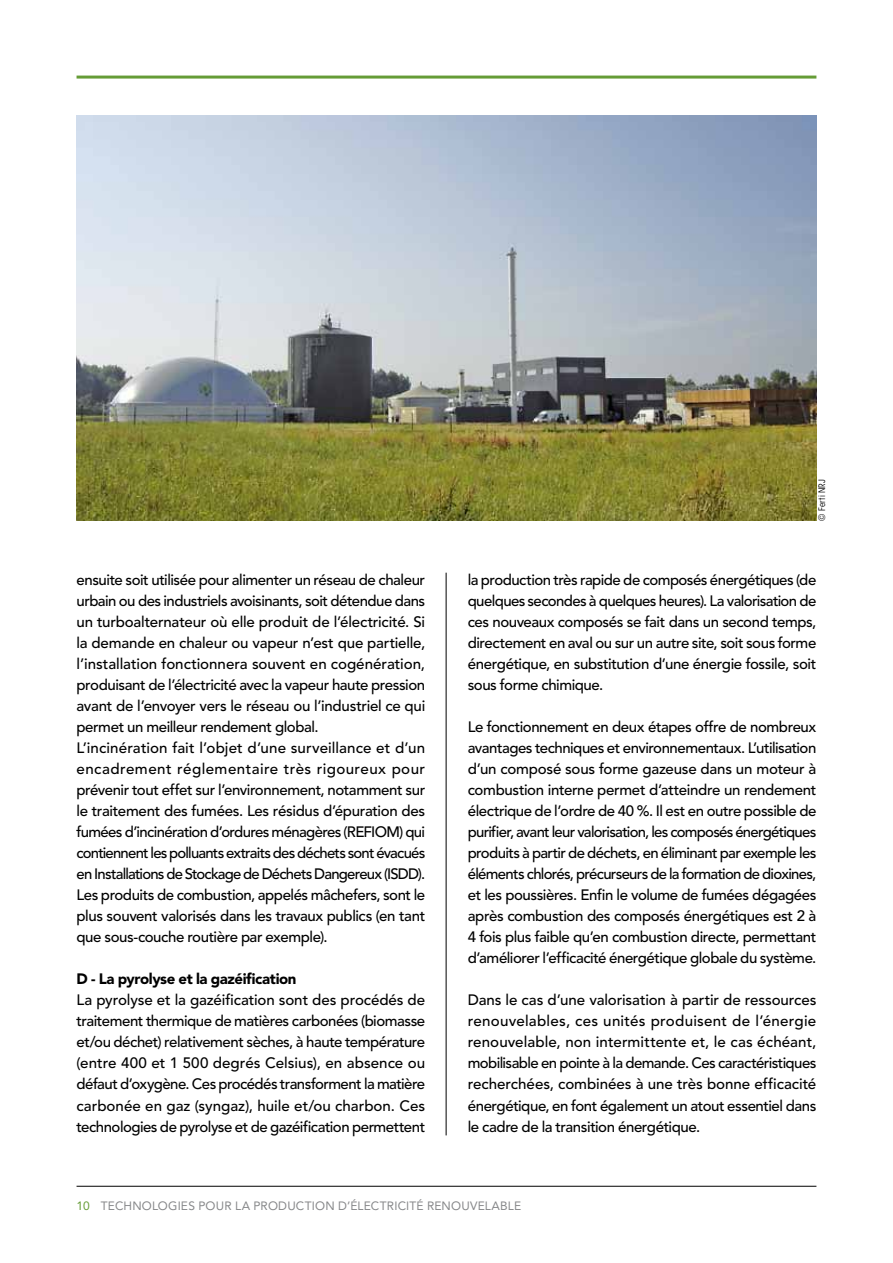
<style>
.page{position:relative;width:893px;height:1263px;background:#fff}
.page>*{position:absolute;margin:0;border:0;box-sizing:border-box;transform-origin:0 0}
.t1{font:500 15px/21px "Avenir LT Std";letter-spacing:-.025em;color:#000;text-align:justify}
.t2{font:12px "Avenir LT Std";letter-spacing:.015em;color:#868789}
.t3{font:condensed 9px "ITC Avant Garde Std";letter-spacing:.02em;color:#000}
.s1{font-weight:900}
.s2{color:#659c36}
</style>
<div class="page">
<hr style="left:77px;top:76px;width:739px;height:3px;background:#659c36">
<hr style="left:77px;top:1186px;width:739px;height:1px;background:#000">
<hr style="left:446px;top:573px;width:1px;height:562px;background:#000">
<img style="left:77px;top:115px;width:739px;height:405px">
<p class="t1" style="left:77px;top:570px;width:350px;text-align:left">ensuite soit utilisée pour alimenter un réseau de chaleur urbain ou des industriels avoisinants, soit détendue dans un turboalternateur où elle produit de l’électricité. Si la demande en chaleur ou vapeur n’est que partielle, l’installation fonctionnera souvent en cogénération, produisant de l’électricité avec la vapeur haute pression avant de l’envoyer vers le réseau ou l’industriel ce qui permet un meilleur rendement global.<br>L’incinération fait l’objet d’une surveillance et d’un encadrement réglementaire très rigoureux pour prévenir tout effet sur l’environnement, notamment sur le traitement des fumées. Les résidus d’épuration des fumées d’incinération d’ordures ménagères (REFIOM) qui contiennent les polluants extraits des déchets sont évacués en Installations de Stockage de Déchets Dangereux (ISDD).<br>Les produits de combustion, appelés mâchefers, sont le plus souvent valorisés dans les travaux publics (en tant que sous-couche routière par exemple).</p>
<p class="t1" style="left:77px;top:969px;width:350px;text-align:left"><span class="s1">d - la pyrolyse et la gazéification<br></span>La pyrolyse et la gazéification sont des procédés de traitement thermique de matières carbonées (biomasse et/ou déchet) relativement sèches, à haute température (entre 400 et 1 500 degrés Celsius), en absence ou défaut d’oxygène. Ces procédés transforment la matière carbonée en gaz (syngaz), huile et/ou charbon. Ces technologies de pyrolyse et de gazéification permettent</p>
<p class="t3" style="left:816px;top:520px;width:43px;rotate:-90deg">© Ferti NRJ</p>
<p class="t1" style="left:468px;top:570px;width:350px">la production très rapide de composés énergétiques (de quelques secondes à quelques heures). La valorisation de ces nouveaux composés se fait dans un second temps, directement en aval ou sur un autre site, soit sous forme énergétique, en substitution d’une énergie fossile, soit sous forme chimique.</p>
<p class="t1" style="left:468px;top:717px;width:350px">Le fonctionnement en deux étapes offre de nombreux avantages techniques et environnementaux. L’utilisation d’un composé sous forme gazeuse dans un moteur à combustion interne permet d’atteindre un rendement électrique de l’ordre de 40 %. Il est en outre possible de purifier, avant leur valorisation, les composés énergétiques produits à partir de déchets, en éliminant par exemple les éléments chlorés, précurseurs de la formation de dioxines, et les poussières. Enfin le volume de fumées dégagées après combustion des composés énergétiques est 2 à 4 fois plus faible qu’en combustion directe, permettant d’améliorer l’efficacité énergétique globale du système.</p>
<p class="t1" style="left:468px;top:990px;width:350px">Dans le cas d’une valorisation à partir de ressources renouvelables, ces unités produisent de l’énergie renouvelable, non intermittente et, le cas échéant, mobilisable en pointe à la demande. Ces caractéristiques recherchées, combinées à une très bonne efficacité énergétique, en font également un atout essentiel dans le cadre de la transition énergétique.</p>
<p class="t2" style="left:77px;top:1198px;width:446px"><span class="s2">10</span> TECHNOLOGIES POUR LA PRODUCTION D’ÉLECTRICITÉ RENOUVELABLE</p>
</div>
